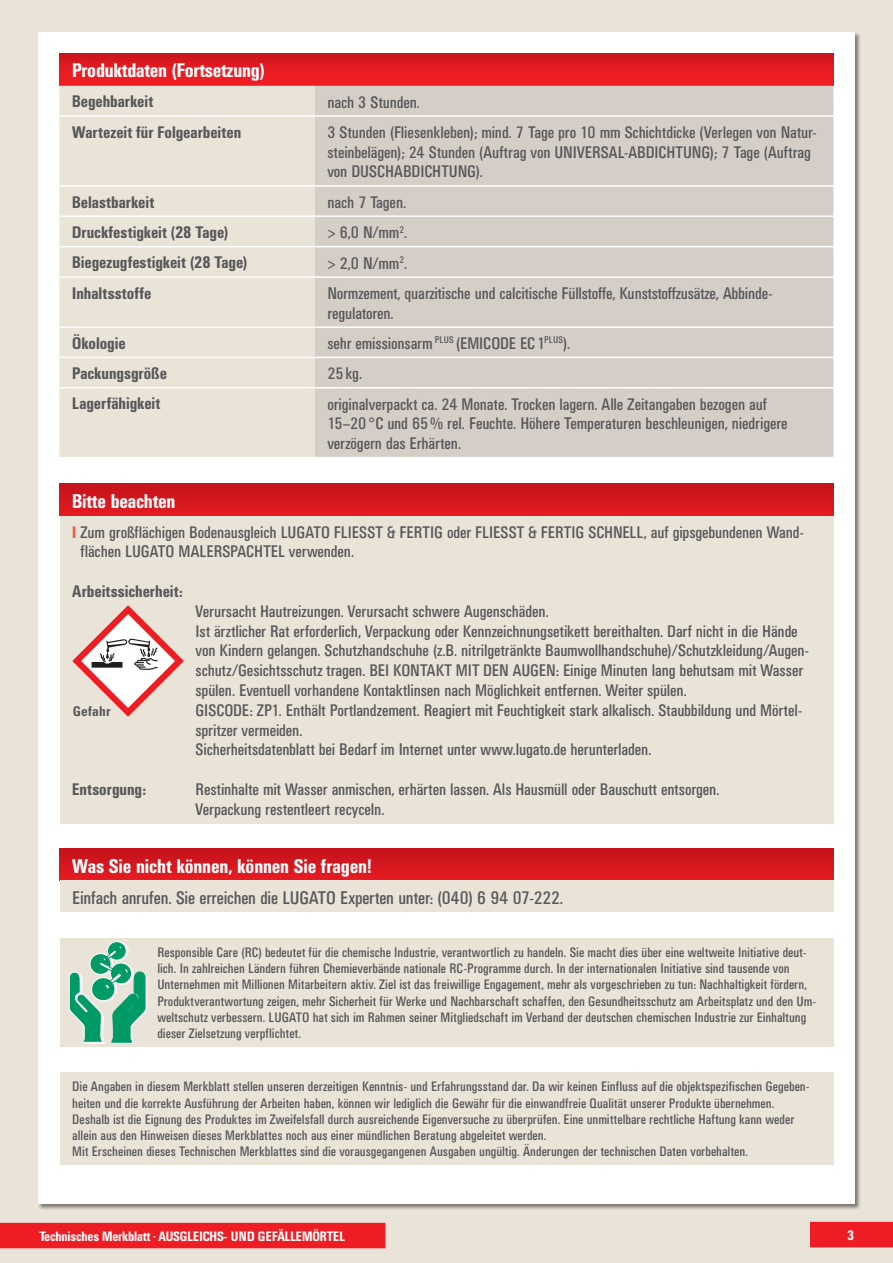
<style>
.page{position:relative;width:893px;height:1263px;background:#e9e3d8}
.page>*{position:absolute;margin:0;border:0;box-sizing:border-box;transform-origin:0 0}
.t1{font:500 condensed 19.5px "UN11";color:#fff}
.t2{font:condensed 18px "UN11";letter-spacing:-.005em;color:#57585a}
.t3{font:condensed 16.5px/19.8px "UN11";color:#57585a}
.t4{font:500 condensed 16.5px "UN11";letter-spacing:.01em;color:#57585a}
.t5{font:condensed 13.5px/16.2px "UN11";letter-spacing:.01em;color:#57585a}
.t6{font:500 condensed 13.5px "UN11";color:#fff}
.t7{font:700 condensed 13.5px "Univers";letter-spacing:.015em;color:#57585a}
.s1{font-family:"Univers"}
.s2{font-weight:500;color:#f0593e}
</style>
<div class="page">
<div style="left:38px;top:32px;width:817px;height:1171px;background:#fff"></div>
<div style="left:810px;top:1222px;width:83px;height:25px;background:#ee1d23"></div>
<div style="left:0;top:1223px;width:385px;height:25px;background:#ee1d23"></div>
<div style="left:60px;top:1072px;width:773px;height:93px;background:#e9e3d8"></div>
<div style="left:60px;top:938px;width:773px;height:108px;background:#e9e3d8"></div>
<div style="left:109px;top:942px;width:19px;height:18px;background:#fff;border-radius:50%"></div>
<div style="left:109px;top:942px;width:19px;height:18px;border:1px solid #fff;border-radius:50%"></div>
<svg style="left:107px;top:942px;width:19px;height:18px"></svg>
<div style="left:107px;top:941px;width:19px;height:19px;border:1px solid #fff;border-radius:50%"></div>
<svg style="left:69px;top:946px;width:78px;height:97px"></svg>
<svg style="left:60px;top:53px;width:773px;height:33px;background:#e11b21"></svg>
<div style="left:60px;top:86px;width:255px;height:371px;background:#e9e3d8"></div>
<div style="left:315px;top:86px;width:518px;height:371px;background:#d5cec7"></div>
<hr style="left:60px;top:326px;width:255px;height:2px;background:#fff">
<hr style="left:315px;top:326px;width:518px;height:2px;background:#fff">
<hr style="left:60px;top:357px;width:255px;height:1px;background:#fff">
<hr style="left:315px;top:357px;width:518px;height:1px;background:#fff">
<hr style="left:60px;top:387px;width:255px;height:1px;background:#fff">
<hr style="left:315px;top:387px;width:518px;height:1px;background:#fff">
<hr style="left:60px;top:115px;width:255px;height:2px;background:#fff">
<hr style="left:315px;top:115px;width:518px;height:2px;background:#fff">
<hr style="left:60px;top:185px;width:255px;height:2px;background:#fff">
<hr style="left:315px;top:185px;width:518px;height:2px;background:#fff">
<hr style="left:60px;top:215px;width:255px;height:2px;background:#fff">
<hr style="left:315px;top:215px;width:518px;height:2px;background:#fff">
<hr style="left:60px;top:246px;width:255px;height:1px;background:#fff">
<hr style="left:315px;top:246px;width:518px;height:1px;background:#fff">
<hr style="left:60px;top:276px;width:255px;height:2px;background:#fff">
<hr style="left:315px;top:276px;width:518px;height:2px;background:#fff">
<div style="left:60px;top:484px;width:773px;height:32px;background:linear-gradient(to bottom,#c5131b,#e31a21)"></div>
<div style="left:60px;top:516px;width:773px;height:307px;background:#e9e3d8"></div>
<svg style="left:72px;top:605px;width:112px;height:112px"></svg>
<div style="left:60px;top:849px;width:773px;height:32px;background:linear-gradient(to bottom,#c3121b,#e81b22)"></div>
<div style="left:60px;top:881px;width:773px;height:31px;background:#e9e3d8"></div>
<p class="t1" style="left:72px;top:59px;width:194px">Produktdaten (Fortsetzung)</p>
<p class="t4" style="left:72px;top:92px;width:82px">Begehbarkeit</p>
<p class="t3" style="left:327px;top:92px;width:94px">nach 3 Stunden.</p>
<p class="t4" style="left:72px;top:122px;width:170px">Wartezeit für Folgearbeiten</p>
<p class="t3" style="left:327px;top:122px;width:491px">3 Stunden (Fliesenkleben); mind. 7 Tage pro 10 mm Schichtdicke (Verlegen von Natur&shy;steinbelägen); 24 Stunden (Auftrag von UNIVERSAL-ABDICHTUNG); 7 Tage (Auftrag von DUSCHABDICHTUNG).</p>
<p class="t4" style="left:72px;top:192px;width:83px">Belastbarkeit</p>
<p class="t3" style="left:327px;top:192px;width:80px">nach 7 Tagen.</p>
<p class="t4" style="left:72px;top:223px;width:157px">Druckfestigkeit (28 Tage)</p>
<p class="t3" style="left:327px;top:222px;width:81px"><span class="s1">&gt;</span> 6,0 N/mm<sup>2</sup>.</p>
<p class="t4" style="left:72px;top:253px;width:176px">Biegezugfestigkeit (28 Tage)</p>
<p class="t3" style="left:327px;top:253px;width:81px"><span class="s1">&gt;</span> 2,0 N/mm<sup>2</sup>.</p>
<p class="t4" style="left:72px;top:283px;width:81px">Inhaltsstoffe</p>
<p class="t3" style="left:327px;top:283px;width:447px">Normzement, quarzitische und calcitische Füllstoffe, Kunststoffzusätze, Abbinde&shy;regulatoren.</p>
<p class="t4" style="left:72px;top:334px;width:55px">Ökologie</p>
<p class="t3" style="left:327px;top:333px;width:244px">sehr emissionsarm <sup>PLUS</sup> (EMICODE EC 1<sup>PLUS</sup>).</p>
<p class="t4" style="left:72px;top:364px;width:96px">Packungsgröße</p>
<p class="t3" style="left:327px;top:363px;width:36px">25 kg.</p>
<p class="t4" style="left:72px;top:394px;width:89px">Lagerfähigkeit</p>
<p class="t3" style="left:327px;top:394px;width:462px">originalverpackt ca. 24 Monate. Trocken lagern. Alle Zeitangaben bezogen auf<br>15–20 <span class="s1">°</span>C und 65% rel. Feuchte. Höhere Temperaturen beschleunigen, niedrigere verzögern das Erhärten.</p>
<p class="t1" style="left:72px;top:489px;width:104px">Bitte beachten</p>
<p class="t3" style="left:81px;top:522px;width:725px;text-indent:-8px"><span class="s2">I</span> Zum großflächigen Bodenausgleich LUGATO FLIESST &amp; FERTIG oder FLIESST &amp; FERTIG SCHNELL, auf gipsgebundenen Wand&shy;flächen LUGATO MALERSPACHTEL verwenden.</p>
<p class="t4" style="left:72px;top:582px;width:112px">Arbeitssicherheit:</p>
<p class="t3" style="left:196px;top:601px;width:615px">Verursacht Hautreizungen. Verursacht schwere Augenschäden.<br>Ist ärztlicher Rat erforderlich, Verpackung oder Kennzeichnungsetikett bereithalten. Darf nicht in die Hände von Kindern gelangen. Schutzhandschuhe (z.B. nitrilgetränkte Baumwollhandschuhe)/Schutzkleidung/Augen&shy;schutz/Gesichtsschutz tragen. BEI KONTAKT MIT DEN AUGEN: Einige Minuten lang behutsam mit Wasser spülen. Eventuell vorhandene Kontaktlinsen nach Möglichkeit entfernen. Weiter spülen.<br>GISCODE: ZP1. Enthält Portlandzement. Reagiert mit Feuchtigkeit stark alkalisch. Staubbildung und Mörtel&shy;spritzer vermeiden.<br>Sicherheitsdatenblatt bei Bedarf im Internet unter www.lugato.de herunterladen.</p>
<p class="t4" style="left:72px;top:780px;width:75px">Entsorgung:</p>
<p class="t3" style="left:196px;top:779px;width:525px">Restinhalte mit Wasser anmischen, erhärten lassen. Als Hausmüll oder Bauschutt entsorgen.<br>Verpackung restentleert recyceln.</p>
<p class="t7" style="left:73px;top:703px;width:39px">Gefahr</p>
<p class="t1" style="left:72px;top:854px;width:301px">Was Sie nicht können, können Sie fragen!</p>
<p class="t2" style="left:72px;top:887px;width:492px">Einfach anrufen. Sie erreichen die LUGATO Experten unter: (040) 6 94 07-222.</p>
<p class="t5" style="left:157px;top:944px;width:660px">Responsible Care (RC) bedeutet für die chemische Industrie, verantwortlich zu handeln. Sie macht dies über eine weltweite Initiative deut&shy;lich. In zahlreichen Ländern führen Chemieverbände nationale RC-Programme durch. In der internationalen Initiative sind tausende von Unternehmen mit Millionen Mitarbeitern aktiv. Ziel ist das freiwillige Engagement, mehr als vorgeschrieben zu tun: Nachhaltigkeit fördern, Produktverantwortung zeigen, mehr Sicherheit für Werke und Nachbarschaft schaffen, den Gesundheitsschutz am Arbeitsplatz und den Um&shy;weltschutz verbessern. LUGATO hat sich im Rahmen seiner Mitgliedschaft im Verband der deutschen chemischen Industrie zur Einhaltung dieser Zielsetzung verpflichtet.</p>
<p class="t5" style="left:72px;top:1078px;width:739px">Die Angaben in diesem Merkblatt stellen unseren derzeitigen Kenntnis- und Erfahrungsstand dar. Da wir keinen Einfluss auf die objektspezifischen Gegeben&shy;heiten und die korrekte Ausführung der Arbeiten haben, können wir lediglich die Gewähr für die einwandfreie Qualität unserer Produkte übernehmen.<br>Deshalb ist die Eignung des Produktes im Zweifelsfall durch ausreichende Eigenversuche zu überprüfen. Eine unmittelbare rechtliche Haftung kann weder allein aus den Hinweisen dieses Merkblattes noch aus einer mündlichen Beratung abgeleitet werden.<br>Mit Erscheinen dieses Technischen Merkblattes sind die vorausgegangenen Ausgaben ungültig. Änderungen der technischen Daten vorbehalten.</p>
<p class="t6" style="left:39px;top:1228px;width:307px">Technisches Merkblatt <sup>•</sup> AUSGLEICHS- UND GEFÄLLEMÖRTEL</p>
<p class="t6" style="left:847px;top:1227px;width:8px">3</p>
</div>
